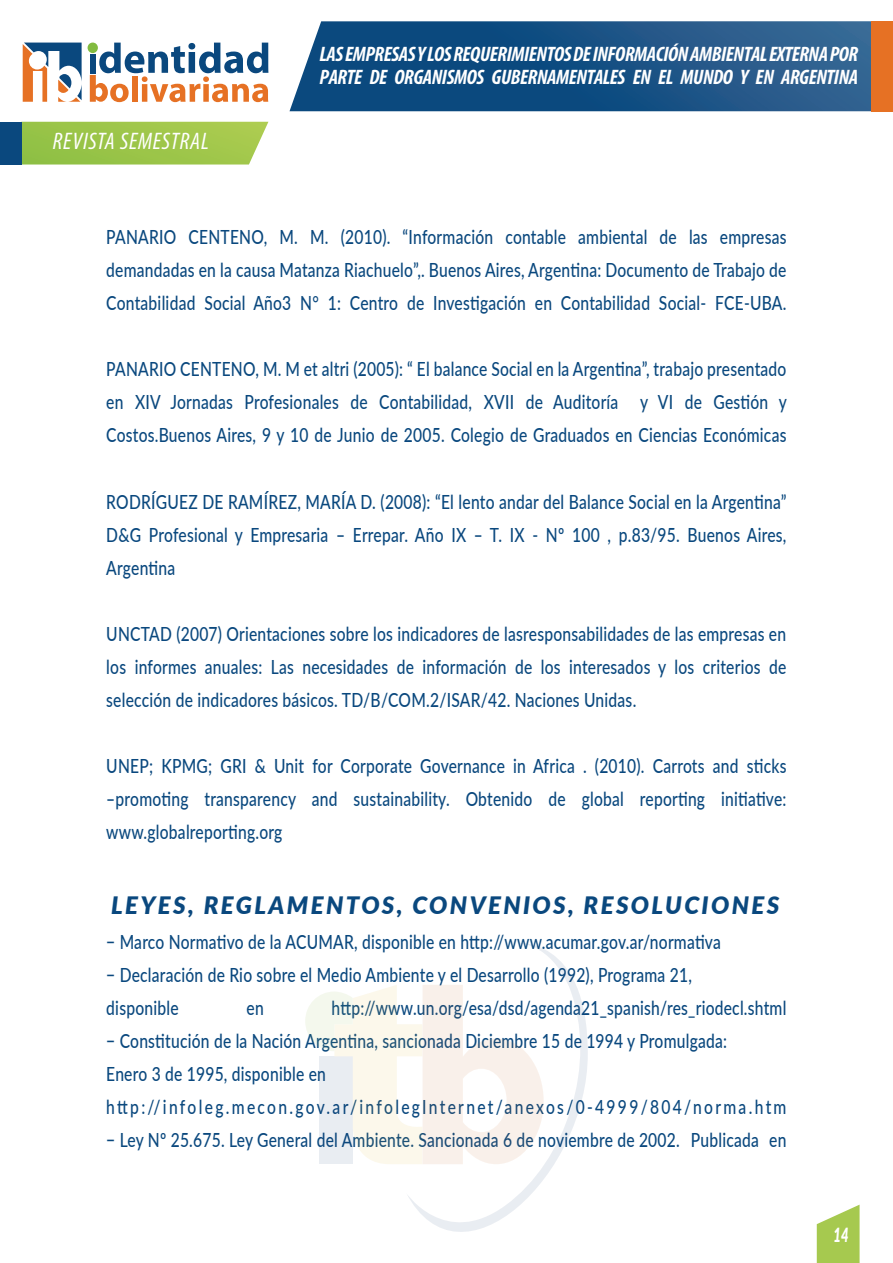
<style>
.page{position:relative;width:893px;height:1263px;background:#fff}
.page>*{position:absolute;margin:0;border:0;box-sizing:border-box;transform-origin:0 0}
.t1{font:italic 900 24px "Lato";letter-spacing:.1em;color:#0a487e}
.t2{font:italic condensed 24px "Myriad Pro";letter-spacing:.03em;color:#fff}
.t3{font:italic 700 condensed 21px/22.5px "Myriad Pro";letter-spacing:-.02em;color:#fff}
.t4{font:500 19.5px/33px "Lato";letter-spacing:.015em;color:#0a487e;text-align:justify;scale:.8 1}
.t5{font:italic 900 19.5px "Lato";color:#fff;scale:.66 1}
</style>
<div class="page">
<svg style="left:290px;top:21px;width:582px;height:90px;background:#205788"></svg>
<div style="left:88px;top:43px;width:10px;height:10px;background:#82bb40;border-radius:5px"></div>
<svg style="left:90px;top:43px;width:178px;height:59px"></svg>
<svg style="left:23px;top:43px;width:59px;height:59px"></svg>
<svg style="left:21px;top:122px;width:247px;height:43px;background:#a1c752"></svg>
<div style="left:0;top:122px;width:21px;height:43px;background:#0a487e"></div>
<div style="left:872px;top:21px;width:21px;height:90px;background:#e67124"></div>
<svg style="left:817px;top:1204px;width:43px;height:59px"></svg>
<svg style="left:305px;top:985px;width:101px;height:179px"></svg>
<svg style="left:406px;top:943px;width:182px;height:289px"></svg>
<p class="t2" style="left:53px;top:127px;width:158px">REVISTA SEMESTRAL</p>
<p class="t3" style="left:320px;top:43px;width:540px">LAS EMPRESAS Y LOS REQUERIMIENTOS DE INFORMACIÓN AMBIENTAL EXTERNA POR<br>PARTE DE ORGANISMOS GUBERNAMENTALES EN EL MUNDO Y EN ARGENTINA</p>
<p class="t4" style="left:106px;top:220px;width:852px">PANARIO CENTENO, M. M. (2010). “Información contable ambiental de las empresas demandadas en la causa Matanza Riachuelo”,. Buenos Aires, Argentina: Documento de Trabajo de Contabilidad Social Año3 N° 1: Centro de Investigación en Contabilidad Social- FCE-UBA.</p>
<p class="t4" style="left:106px;top:352px;width:852px">PANARIO CENTENO, M. M et altri (2005): “ El balance Social en la Argentina”, trabajo presentado en XIV Jornadas Profesionales de Contabilidad, XVII de Auditoría y VI de Gestión y Costos.Buenos Aires, 9 y 10 de Junio de 2005. Colegio de Graduados en Ciencias Económicas</p>
<p class="t4" style="left:106px;top:484px;width:852px">RODRÍGUEZ DE RAMÍREZ, MARÍA D. (2008): “El lento andar del Balance Social en la Argentina” D&amp;G Profesional y Empresaria – Errepar. Año IX – T. IX - Nº 100 , p.83/95. Buenos Aires, Argentina</p>
<p class="t4" style="left:106px;top:616px;width:852px">UNCTAD (2007) Orientaciones sobre los indicadores de lasresponsabilidades de las empresas en los informes anuales: Las necesidades de información de los interesados y los criterios de selección de indicadores básicos. TD/B/COM.2/ISAR/42. Naciones Unidas.</p>
<p class="t4" style="left:106px;top:748px;width:852px">UNEP; KPMG; GRI &amp; Unit for Corporate Governance in Africa . (2010). Carrots and sticks –promoting transparency and sustainability. Obtenido de global reporting initiative: www.globalreporting.org</p>
<p class="t1" style="left:111px;top:887px;width:670px">LEYES, REGLAMENTOS, CONVENIOS, RESOLUCIONES</p>
<p class="t4" style="left:106px;top:925px;width:770px;text-align:left">− Marco Normativo de la ACUMAR, disponible en http://www.acumar.gov.ar/normativa − Declaración de Rio sobre el Medio Ambiente y el Desarrollo (1992), Programa 21, disponible</p>
<p class="t4" style="left:106px;top:991px;width:852px;text-align:left;text-indent:225px">http://www.un.org/esa/dsd/agenda21_spanish/res_riodecl.shtml − Constitución de la Nación Argentina, sancionada Diciembre 15 de 1994 y Promulgada:<br>Enero 3 de 1995, disponible en http://infoleg.mecon.gov.ar/infolegInternet/anexos/0-4999/804/norma.htm − Ley Nº 25.675. Ley General del Ambiente. Sancionada 6 de noviembre de 2002. Publicada en</p>
<p class="t4" style="left:247px;top:991px;width:23px">en</p>
<p class="t5" style="left:833px;top:1220px;width:25px">14</p>
</div>
